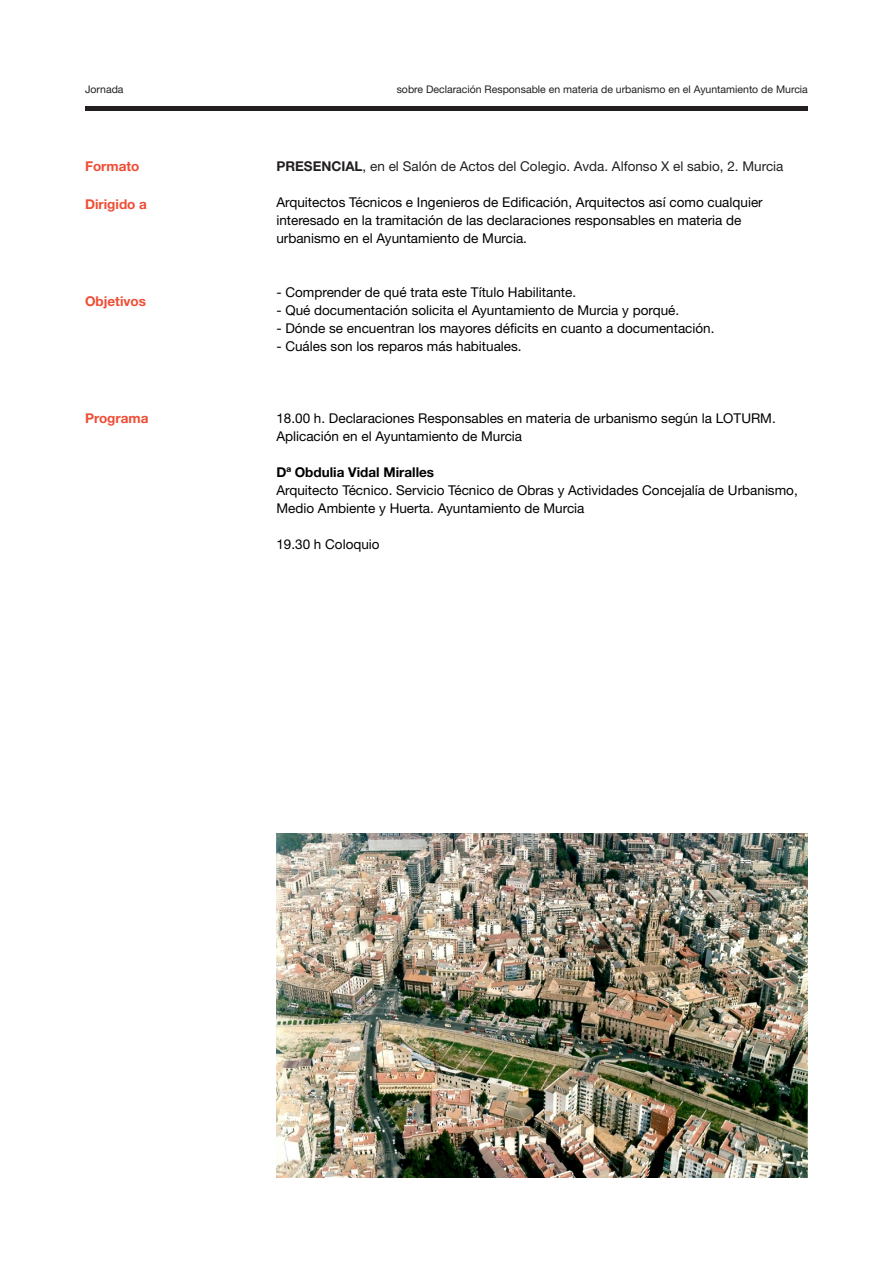
<style>
.page{position:relative;width:893px;height:1263px;background:#fff}
.page>*{position:absolute;margin:0;border:0;box-sizing:border-box;transform-origin:0 0}
.t1{font:13.5px/18px "Helvetica Neue LT Std";color:#000}
.t2{font:13.5px "Helvetica Neue LT Std";color:#231f20}
.t3{font:700 13.5px "Helvetica Neue LT Std";color:#ef4d35}
.t4{font:700 13.5px "Helvetica Neue LT Std";color:#000}
.t5{font:10.5px "Helvetica Neue LT Std";color:#231f20}
.s1{font-weight:700}
</style>
<div class="page">
<div style="left:85px;top:106px;width:723px;height:5px;background:#231f20"></div>
<img style="left:276px;top:834px;width:532px;height:344px">
<p class="t5" style="left:85px;top:83px;width:40px">Jornada</p>
<p class="t5" style="left:397px;top:83px;width:413px">sobre Declaración Responsable en materia de urbanismo en el Ayuntamiento de Murcia</p>
<p class="t3" style="left:85px;top:158px;width:56px">Formato</p>
<p class="t3" style="left:85px;top:196px;width:63px">Dirigido a</p>
<p class="t3" style="left:85px;top:293px;width:63px">Objetivos</p>
<p class="t3" style="left:85px;top:410px;width:65px">Programa</p>
<p class="t2" style="left:276px;top:158px;width:509px"><span class="s1">PRESENCIAL</span>, en el Salón de Actos del Colegio. Avda. Alfonso X el sabio, 2. Murcia</p>
<p class="t1" style="left:276px;top:193px;width:488px">Arquitectos Técnicos e Ingenieros de Edificación, Arquitectos así como cualquier interesado en la tramitación de las declaraciones responsables en materia de urbanismo en el Ayuntamiento de Murcia.</p>
<p class="t1" style="left:276px;top:283px;width:301px">- Comprender de qué trata este Título Habilitante.</p>
<p class="t1" style="left:276px;top:301px;width:404px">- Qué documentación solicita el Ayuntamiento de Murcia y porqué.</p>
<p class="t1" style="left:276px;top:319px;width:440px">- Dónde se encuentran los mayores déficits en cuanto a documentación.</p>
<p class="t1" style="left:276px;top:337px;width:247px">- Cuáles son los reparos más habituales.</p>
<p class="t1" style="left:276px;top:409px;width:501px">18.00 h. Declaraciones Responsables en materia de urbanismo según la LOTURM.<br>Aplicación en el Ayuntamiento de Murcia</p>
<p class="t4" style="left:276px;top:464px;width:159px">Dª Obdulia Vidal Miralles</p>
<p class="t1" style="left:276px;top:481px;width:523px">Arquitecto Técnico. Servicio Técnico de Obras y Actividades Concejalía de Urbanismo,<br>Medio Ambiente y Huerta. Ayuntamiento de Murcia</p>
<p class="t1" style="left:276px;top:535px;width:105px">19.30 h Coloquio</p>
</div>
